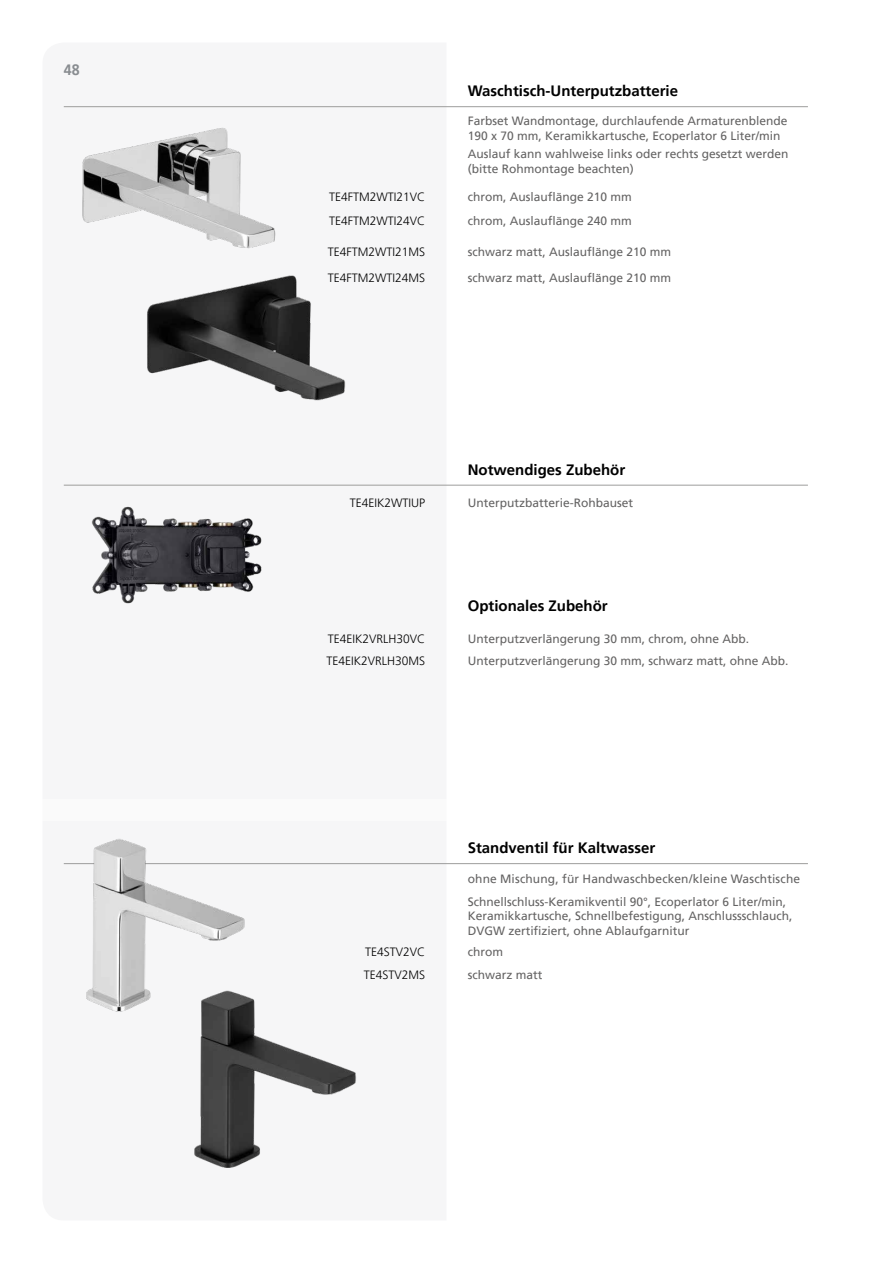
<style>
.page{position:relative;width:893px;height:1263px;background:#fff}
.page>*{position:absolute;margin:0;border:0;box-sizing:border-box;transform-origin:0 0}
.t1{font:700 15px "Frutiger LT Pro";color:#000}
.t2{font:700 15px "Frutiger LT Pro";color:#888c90;scale:.95 1}
.t3{font:12px/14.4px "Frutiger LT Pro";color:#646363}
.t4{font:300 12px "Frutiger LT Pro";color:#000}
</style>
<div class="page">
<hr style="left:64px;top:106px;width:744px;height:1px;background:#9d9d9c">
<hr style="left:64px;top:485px;width:744px;height:1px;background:#9d9d9c">
<hr style="left:64px;top:863px;width:744px;height:1px;background:#9d9d9c">
<img style="left:81px;top:838px;width:177px;height:174px">
<img style="left:176px;top:975px;width:181px;height:193px">
<img style="left:82px;top:127px;width:194px;height:122px">
<img style="left:146px;top:275px;width:200px;height:126px">
<img style="left:91px;top:506px;width:171px;height:98px">
<p class="t2" style="left:64px;top:61px;width:18px">48</p>
<p class="t1" style="left:468px;top:81px;width:212px">Waschtisch-Unterputzbatterie</p>
<p class="t3" style="left:468px;top:114px;width:321px">Farbset Wandmontage, durchlaufende Armaturenblende<br>190 x 70 mm, Keramikkartusche, Ecoperlator 6 Liter/min</p>
<p class="t3" style="left:468px;top:147px;width:322px">Auslauf kann wahlweise links oder rechts gesetzt werden (bitte Rohmontage beachten)</p>
<p class="t4" style="left:329px;top:190px;width:98px">TE4FTM2WTI21VC</p>
<p class="t3" style="left:468px;top:189px;width:166px">chrom, Auslauflänge 210 mm</p>
<p class="t4" style="left:329px;top:213px;width:98px">TE4FTM2WTI24VC</p>
<p class="t3" style="left:468px;top:213px;width:166px">chrom, Auslauflänge 240 mm</p>
<p class="t4" style="left:328px;top:245px;width:99px">TE4FTM2WTI21MS</p>
<p class="t3" style="left:468px;top:245px;width:205px">schwarz matt, Auslauflänge 210 mm</p>
<p class="t4" style="left:328px;top:271px;width:99px">TE4FTM2WTI24MS</p>
<p class="t3" style="left:468px;top:271px;width:205px">schwarz matt, Auslauflänge 210 mm</p>
<p class="t1" style="left:468px;top:461px;width:159px">Notwendiges Zubehör</p>
<p class="t4" style="left:350px;top:495px;width:77px">TE4EIK2WTIUP</p>
<p class="t3" style="left:468px;top:495px;width:167px">Unterputzbatterie-Rohbauset</p>
<p class="t1" style="left:468px;top:597px;width:142px">Optionales Zubehör</p>
<p class="t4" style="left:328px;top:631px;width:99px">TE4EIK2VRLH30VC</p>
<p class="t3" style="left:468px;top:631px;width:283px">Unterputzverlängerung 30 mm, chrom, ohne Abb.</p>
<p class="t4" style="left:327px;top:654px;width:100px">TE4EIK2VRLH30MS</p>
<p class="t3" style="left:468px;top:654px;width:322px">Unterputzverlängerung 30 mm, schwarz matt, ohne Abb.</p>
<p class="t1" style="left:468px;top:839px;width:189px">Standventil für Kaltwasser</p>
<p class="t3" style="left:468px;top:867px;width:334px;line-height:23px">ohne Mischung, für Handwaschbecken/kleine Waschtische<br>Schnellschluss-Keramikventil 90°, Ecoperlator 6 Liter/min,</p>
<p class="t3" style="left:468px;top:909px;width:326px">Keramikkartusche, Schnellbefestigung, Anschlussschlauch,<br>DVGW zertifiziert, ohne Ablaufgarnitur</p>
<p class="t4" style="left:365px;top:945px;width:62px">TE4STV2VC</p>
<p class="t3" style="left:468px;top:945px;width:37px">chrom</p>
<p class="t4" style="left:364px;top:968px;width:63px">TE4STV2MS</p>
<p class="t3" style="left:468px;top:968px;width:76px">schwarz matt</p>
</div>
